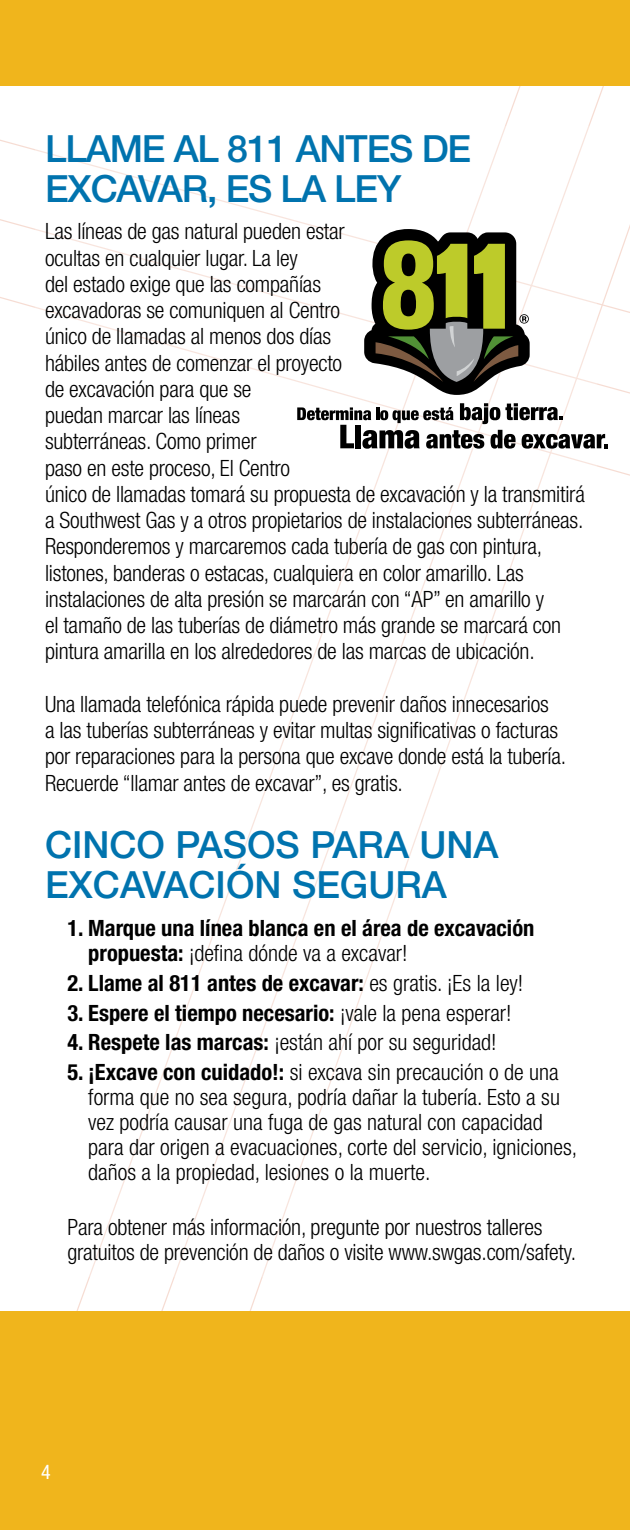
<style>
.page{position:relative;width:630px;height:1530px;background:#fff}
.page>*{position:absolute;margin:0;border:0;box-sizing:border-box;transform-origin:0 0}
.t1{font:500 37.5px/40px "Helvetica Neue LT Std";color:#0073ae}
.t2{font:500 37.5px/40px "Helvetica Neue LT Std";letter-spacing:-.03em;color:#0073ae}
.t3{font:300 condensed 22.5px/26.2px "Helvetica Neue LT Std";letter-spacing:-.01em;color:#000}
.t4{font:700 condensed 22.5px/25px "Helvetica Neue LT Std";color:#000}
.t5{font:condensed 20px "Helvetica Neue LT Std";color:#fff}
.s1{font-weight:300}
.s2{font-weight:700}
</style>
<div class="page">
<div style="left:0;top:1312px;width:630px;height:218px;background:#f0b51c"></div>
<div style="left:0;top:0;width:630px;height:85px;background:#f0b51c"></div>
<svg style="left:364px;top:229px;width:166px;height:166px"></svg>
<svg style="left:297px;top:403px;width:311px;height:46px"></svg>
<h1 class="t2" style="left:45px;top:128px;width:428px">LLAME AL 811 ANTES DE<br>EXCAVAR, ES LA LEY</h1>
<p class="t3" style="left:45px;top:218px;width:541px">Las líneas de gas natural pueden estar<br>ocultas en cualquier lugar. La ley<br>del estado exige que las compañías<br>excavadoras se comuniquen al Centro<br>único de llamadas al menos dos días<br>hábiles antes de comenzar el proyecto<br>de excavación para que se<br>puedan marcar las líneas<br>subterráneas. Como primer<br>paso en este proceso, El Centro<br>único de llamadas tomará su propuesta de excavación y la transmitirá a Southwest Gas y a otros propietarios de instalaciones subterráneas.<br>Responderemos y marcaremos cada tubería de gas con pintura, listones, banderas o estacas, cualquiera en color amarillo. Las instalaciones de alta presión se marcarán con “AP” en amarillo y<br>el tamaño de las tuberías de diámetro más grande se marcará con pintura amarilla en los alrededores de las marcas de ubicación.</p>
<p class="t3" style="left:45px;top:691px;width:523px">Una llamada telefónica rápida puede prevenir daños innecesarios<br>a las tuberías subterráneas y evitar multas significativas o facturas por reparaciones para la persona que excave donde está la tubería.<br>Recuerde “llamar antes de excavar”, es gratis.</p>
<h1 class="t1" style="left:45px;top:824px;width:455px">CINCO PASOS PARA UNA<br>EXCAVACIÓN SEGURA</h1>
<p class="t4" style="left:88px;top:915px;width:448px;text-indent:-21px">1. Marque una línea blanca en el área de excavación propuesta: <span class="s1">¡defina dónde va a excavar!</span></p>
<p class="t4" style="left:68px;top:970px;width:457px">2. Llame al 811 antes de excavar: <span class="s1">es gratis. ¡Es la ley!</span></p>
<p class="t4" style="left:68px;top:1000px;width:446px">3. Espere el tiempo necesario: <span class="s1">¡vale la pena esperar!</span></p>
<p class="t3" style="left:68px;top:1029px;width:431px"><span class="s2">4. Respete las marcas:</span> ¡están ahí por su seguridad!</p>
<p class="t3" style="left:88px;top:1060px;width:491px;line-height:25px;text-indent:-21px"><span class="s2">5. ¡Excave con cuidado!:</span> si excava sin precaución o de una forma que no sea segura, podría dañar la tubería. Esto a su vez podría causar una fuga de gas natural con capacidad para dar origen a evacuaciones, corte del servicio, igniciones, daños a la propiedad, lesiones o la muerte.</p>
<p class="t3" style="left:68px;top:1215px;width:510px;line-height:25px">Para obtener más información, pregunte por nuestros talleres gratuitos de prevención de daños o visite www.swgas.com/safety.</p>
<p class="t5" style="left:41px;top:1461px;width:11px">4</p>
</div>
